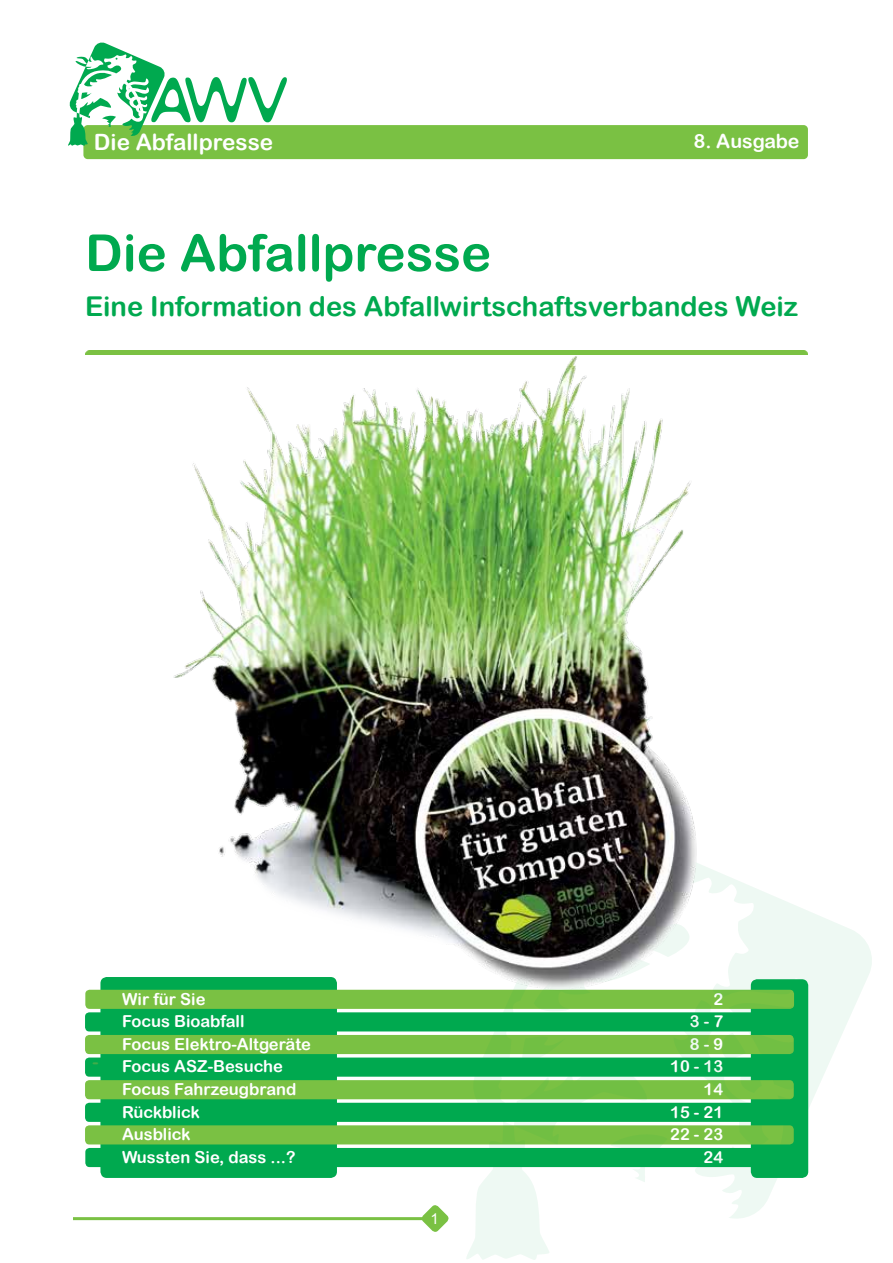
<style>
.page{position:relative;width:893px;height:1263px;background:#fff}
.page>*{position:absolute;margin:0;border:0;box-sizing:border-box;transform-origin:0 0}
.t1{font:51px "Arial Rounded MT Bold";color:#00a94f}
.t2{font:27.3px "Arial Rounded MT Bold";color:#00a94f}
.t3{font:22.5px "Arial Rounded MT Bold";color:#fff}
.t4{font:19.5px "Arial Rounded MT Bold";color:#fff}
.t5{font:18px "Arial Rounded MT Bold";color:#41ad49}
.t6{font:16.5px "Arial Rounded MT Bold";color:#fff}
.t7{font:15px "Arial";color:#fff}
</style>
<div class="page">
<div style="left:83px;top:125px;width:725px;height:34px;background:#7ac143;border-radius:4px"></div>
<svg style="left:68px;top:42px;width:219px;height:104px"></svg>
<div style="left:100px;top:977px;width:237px;height:201px;background:#00a94f;border-radius:6px"></div>
<div style="left:85px;top:990px;width:709px;height:19px;background:#7ac143;border-radius:4px"></div>
<div style="left:85px;top:1012px;width:721px;height:19px;background:#00a94f;border-radius:4px"></div>
<div style="left:85px;top:1057px;width:721px;height:20px;background:#00a94f;border-radius:4px"></div>
<div style="left:85px;top:1103px;width:721px;height:19px;background:#00a94f;border-radius:4px"></div>
<div style="left:85px;top:1148px;width:722px;height:19px;background:#00a94f;border-radius:4px"></div>
<div style="left:85px;top:1035px;width:709px;height:19px;background:#7ac143;border-radius:4px"></div>
<div style="left:85px;top:1080px;width:709px;height:19px;background:#7ac143;border-radius:4px"></div>
<div style="left:85px;top:1125px;width:709px;height:19px;background:#7ac143;border-radius:4px"></div>
<svg style="left:723px;top:874px;width:149px;height:319px"></svg>
<svg style="left:465px;top:946px;width:305px;height:314px"></svg>
<img style="left:156px;top:354px;width:567px;height:647px">
<svg style="left:420px;top:1205px;width:29px;height:27px"></svg>
<hr style="left:74px;top:1217px;width:353px;height:3px;background:#7ac143">
<hr style="left:85px;top:350px;width:723px;height:4px;background:#7bc143">
<h3 class="t3" style="left:94px;top:129px;width:181px">Die Abfallpresse</h3>
<p class="t4" style="left:694px;top:130px;width:107px">8. Ausgabe</p>
<h1 class="t1" style="left:85px;top:223px;width:408px">Die Abfallpresse</h1>
<h2 class="t2" style="left:85px;top:290px;width:715px">Eine Information des Abfallwirtschaftsverbandes Weiz</h2>
<p class="t5" style="left:93px;top:1050px;width:7px">-</p>
<p class="t6" style="left:122px;top:989px;width:85px">Wir für Sie</p>
<p class="t6" style="left:713px;top:989px;width:11px">2</p>
<p class="t6" style="left:122px;top:1012px;width:124px">Focus Bioabfall</p>
<p class="t6" style="left:690px;top:1012px;width:35px">3 - 7</p>
<p class="t6" style="left:122px;top:1034px;width:190px">Focus Elektro-Altgeräte</p>
<p class="t6" style="left:690px;top:1034px;width:35px">8 - 9</p>
<p class="t6" style="left:122px;top:1057px;width:162px">Focus ASZ-Besuche</p>
<p class="t6" style="left:670px;top:1057px;width:54px">10 - 13</p>
<p class="t6" style="left:122px;top:1079px;width:176px">Focus Fahrzeugbrand</p>
<p class="t6" style="left:704px;top:1079px;width:21px">14</p>
<p class="t6" style="left:122px;top:1102px;width:79px">Rückblick</p>
<p class="t6" style="left:670px;top:1102px;width:54px">15 - 21</p>
<p class="t6" style="left:122px;top:1124px;width:70px">Ausblick</p>
<p class="t6" style="left:670px;top:1124px;width:54px">22 - 23</p>
<p class="t6" style="left:122px;top:1147px;width:175px">Wussten Sie, dass ...?</p>
<p class="t6" style="left:704px;top:1147px;width:21px">24</p>
<p class="t7" style="left:431px;top:1208px;width:10px">1</p>
</div>
